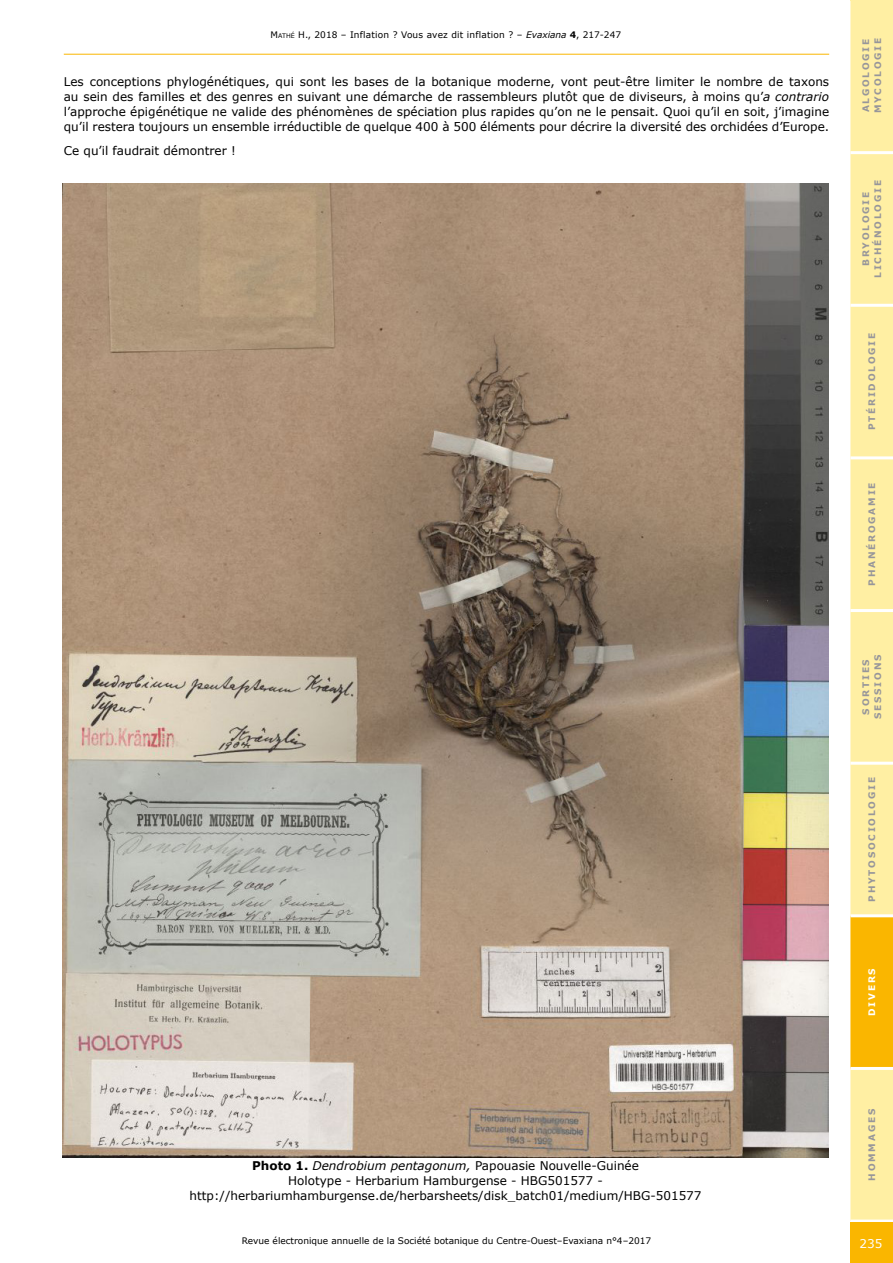
<style>
.page{position:relative;width:893px;height:1263px;background:#fff}
.page>*{position:absolute;margin:0;border:0;box-sizing:border-box;transform-origin:0 0}
.t1{font:12px/15px "Verdana";color:#000;text-align:justify}
.t2{font:12px "Verdana";color:#fff}
.t3{font:700 9px/12px "Verdana";letter-spacing:.2em;color:#97969a;text-align:center}
.En-tête{font:9px "Verdana";color:#000}
.En-tête-2{font:9px "Verdana";letter-spacing:.02em;color:#000}
.t4{font:700 9px "Verdana";letter-spacing:.2em;color:#fff}
.s1{font-style:inherit}
.s2{font-size:6.3px}
.s3{font-style:italic}
.s4{font-weight:700}
</style>
<div class="page">
<div style="left:850px;top:1px;width:43px;height:1218px;background:#ffefa3"></div>
<hr style="left:850px;top:762px;width:43px;height:3px;background:#fff">
<hr style="left:850px;top:609px;width:43px;height:3px;background:#fff">
<hr style="left:850px;top:456px;width:43px;height:3px;background:#fff">
<hr style="left:850px;top:304px;width:43px;height:3px;background:#fff">
<hr style="left:850px;top:151px;width:43px;height:3px;background:#fff">
<svg style="left:850px;top:914px;width:43px;height:156px;background:#fab90c"></svg>
<div style="left:850px;top:1221px;width:43px;height:42px;background:#fab600"></div>
<hr style="left:850px;top:0;width:43px;height:1px;background:#ffefa3">
<hr style="left:64px;top:54px;width:765px;height:1px;background:#fab600">
<img style="left:63px;top:183px;width:765px;height:974px">
<p class="En-tête-2" style="left:270px;top:29px;width:352px"><span class="s1">M</span><span class="s2">athé</span> H., 2018 – Inflation ? Vous avez dit inflation ? – <span class="s3">Evaxiana</span> <span class="s4">4</span>, 217-247</p>
<p class="t1" style="left:64px;top:74px;width:767px">Les conceptions phylogénétiques, qui sont les bases de la botanique moderne, vont peut-être limiter le nombre de taxons au sein des familles et des genres en suivant une démarche de rassembleurs plutôt que de diviseurs, à moins qu’<span class="s3">a contrario </span>l’approche épigénétique ne valide des phénomènes de spéciation plus rapides qu’on ne le pensait. Quoi qu’il en soit, j’imagine qu’il restera toujours un ensemble irréductible de quelque 400 à 500 éléments pour décrire la diversité des orchidées d’Europe.</p>
<p class="t1" style="left:64px;top:143px;width:173px">Ce qu’il faudrait démontrer !</p>
<p class="t3" style="left:860px;top:113px;width:77px;text-align:left;rotate:-90deg">ALGOLOGIE<br>MYCOLOGIE</p>
<p class="t3" style="left:860px;top:278px;width:99px;rotate:-90deg">BRYOLOGIE<br>LICHÉNOLOGIE</p>
<p class="t3" style="left:866px;top:430px;width:99px;rotate:-90deg">PTÉRIDOLOGIE</p>
<p class="t3" style="left:866px;top:586px;width:105px;rotate:-90deg">PHANÉROGAMIE</p>
<p class="t3" style="left:860px;top:719px;width:66px;rotate:-90deg">SORTIES<br>SESSIONS</p>
<p class="t3" style="left:866px;top:902px;width:126px;rotate:-90deg">PHYTOSOCIOLOGIE</p>
<p class="t4" style="left:865px;top:1016px;width:49px;rotate:-90deg">DIVERS</p>
<p class="t1" style="left:190px;top:1158px;width:513px;text-align:center"><span class="s4">Photo 1.</span> <span class="s3">Dendrobium pentagonum,</span> Papouasie Nouvelle-Guinée<br>Holotype - Herbarium Hamburgense - HBG501577 - http://herbariumhamburgense.de/herbarsheets/disk_batch01/medium/HBG-501577</p>
<p class="t3" style="left:866px;top:1180px;width:73px;rotate:-90deg">HOMMAGES</p>
<p class="En-tête" style="left:242px;top:1235px;width:411px">Revue électronique annuelle de la Société botanique du Centre-Ouest–Evaxiana n°4–2017</p>
<p class="t2" style="left:860px;top:1235px;width:24px">235</p>
</div>
